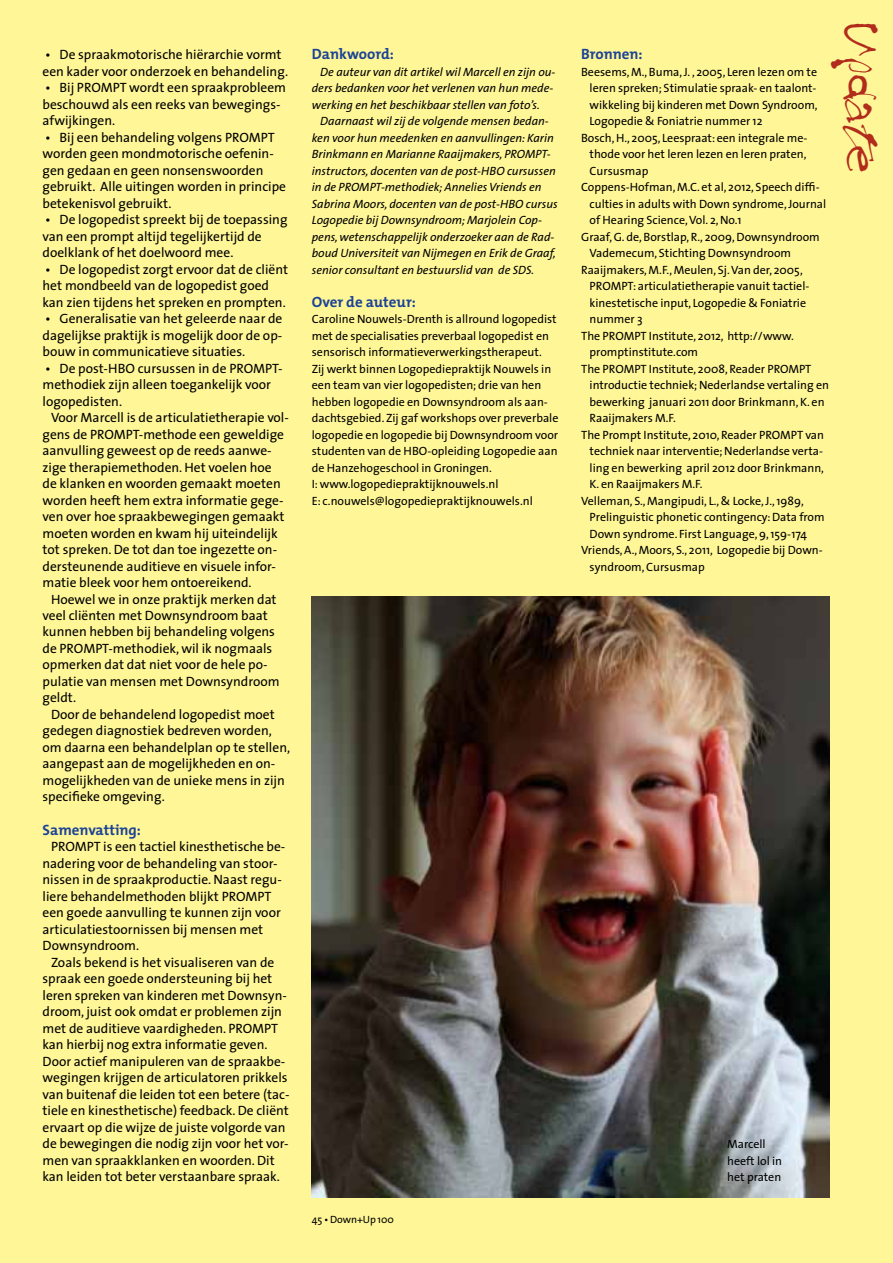
<style>
.page{position:relative;width:893px;height:1263px;background:#fff797}
.page>*{position:absolute;margin:0;border:0;box-sizing:border-box;transform-origin:0 0}
.t1{font:48px "Treefrog";color:#b22c1c}
.t2{font:700 15px "The Mix";color:#1d4395}
.t3{font:13.5px/16.5px "The Sans";color:#000}
.t4{font:12px/16.5px "The Sans";color:#000}
.t5{font:italic 12px/16.5px "The Sans";color:#000}
.t6{font:10.5px "The Sans";letter-spacing:-.01em;color:#000}
</style>
<div class="page">
<img style="left:311px;top:597px;width:518px;height:601px">
<p class="t3" style="left:43px;top:46px;width:247px">• De spraakmotorische hiërarchie vormt een kader voor onderzoek en behandeling.</p>
<p class="t3" style="left:43px;top:79px;width:245px">• Bij PROMPT wordt een spraakprobleem beschouwd als een reeks van bewegings&shy;afwijkingen.</p>
<p class="t3" style="left:43px;top:128px;width:245px">• Bij een behandeling volgens PROMPT worden geen mondmotorische oefenin&shy;gen gedaan en geen nonsenswoorden gebruikt. Alle uitingen worden in principe betekenisvol gebruikt.</p>
<p class="t3" style="left:43px;top:211px;width:246px">• De logopedist spreekt bij de toepassing van een prompt altijd tegelijkertijd de doelklank of het doelwoord mee.</p>
<p class="t3" style="left:43px;top:260px;width:247px">• De logopedist zorgt ervoor dat de cliënt het mondbeeld van de logopedist goed kan zien tijdens het spreken en prompten.</p>
<p class="t3" style="left:43px;top:310px;width:241px;text-align:justify">• Generalisatie van het geleerde naar de dagelijkse praktijk is mogelijk door de op&shy;bouw in communicatieve situaties.</p>
<p class="t3" style="left:43px;top:359px;width:242px">• De post-HBO cursussen in de PROMPT&shy;methodiek zijn alleen toegankelijk voor logopedisten.</p>
<p class="t3" style="left:43px;top:409px;width:248px;text-indent:8px">Voor Marcell is de articulatietherapie vol&shy;gens de PROMPT-methode een geweldige aanvulling geweest op de reeds aanwe&shy;zige therapiemethoden. Het voelen hoe de klanken en woorden gemaakt moeten worden heeft hem extra informatie gege&shy;ven over hoe spraakbewegingen gemaakt moeten worden en kwam hij uiteindelijk tot spreken. De tot dan toe ingezette on&shy;dersteunende auditieve en visuele infor&shy;matie bleek voor hem ontoereikend.</p>
<p class="t3" style="left:43px;top:590px;width:239px;text-indent:8px">Hoewel we in onze praktijk merken dat veel cliënten met Downsyndroom baat kunnen hebben bij behandeling volgens de PROMPT-methodiek, wil ik nogmaals opmerken dat dat niet voor de hele po&shy;pulatie van mensen met Downsyndroom geldt.</p>
<p class="t3" style="left:43px;top:706px;width:249px;text-indent:8px">Door de behandelend logopedist moet gedegen diagnostiek bedreven worden, om daarna een behandelplan op te stellen, aangepast aan de mogelijkheden en on&shy;mogelijkheden van de unieke mens in zijn specifieke omgeving.</p>
<p class="t2" style="left:43px;top:817px;width:100px">Samenvatting:</p>
<p class="t3" style="left:43px;top:838px;width:244px;text-indent:8px">PROMPT is een tactiel kinesthetische be&shy;nadering voor de behandeling van stoor&shy;nissen in de spraakproductie. Naast regu&shy;liere behandelmethoden blijkt PROMPT een goede aanvulling te kunnen zijn voor articulatiestoornissen bij mensen met Downsyndroom.</p>
<p class="t3" style="left:43px;top:953px;width:249px;text-indent:8px">Zoals bekend is het visualiseren van de spraak een goede ondersteuning bij het leren spreken van kinderen met Downsyn&shy;droom, juist ook omdat er problemen zijn met de auditieve vaardigheden. PROMPT kan hierbij nog extra informatie geven.<br>Door actief manipuleren van de spraakbe&shy;wegingen krijgen de articulatoren prikkels van buitenaf die leiden tot een betere (tac&shy;tiele en kinesthetische) feedback. De cliënt ervaart op die wijze de juiste volgorde van de bewegingen die nodig zijn voor het vor&shy;men van spraakklanken en woorden. Dit kan leiden tot beter verstaanbare spraak.</p>
<p class="t2" style="left:312px;top:41px;width:84px">Dankwoord:</p>
<p class="t5" style="left:312px;top:63px;width:245px;text-indent:8px">De auteur van dit artikel wil Marcell en zijn ou&shy;ders bedanken voor het verlenen van hun mede&shy;werking en het beschikbaar stellen van foto’s.</p>
<p class="t5" style="left:312px;top:112px;width:247px;text-indent:8px">Daarnaast wil zij de volgende mensen bedan&shy;ken voor hun meedenken en aanvullingen: Karin Brinkmann en Marianne Raaijmakers, PROMPT&shy;instructors, docenten van de post-HBO cursussen in de PROMPT-methodiek; Annelies Vriends en Sabrina Moors, docenten van de post-HBO cursus Logopedie bij Downsyndroom; Marjolein Cop&shy;pens, wetenschappelijk onderzoeker aan de Rad&shy;boud Universiteit van Nijmegen en Erik de Graaf, senior consultant en bestuurslid van de SDS.</p>
<p class="t2" style="left:312px;top:289px;width:106px">Over de auteur:</p>
<p class="t4" style="left:312px;top:310px;width:248px">Caroline Nouwels-Drenth is allround logopedist met de specialisaties preverbaal logopedist en sensorisch informatieverwerkingstherapeut.<br>Zij werkt binnen Logopediepraktijk Nouwels in een team van vier logopedisten; drie van hen hebben logopedie en Downsyndroom als aan&shy;dachtsgebied. Zij gaf workshops over preverbale logopedie en logopedie bij Downsyndroom voor studenten van de HBO-opleiding Logopedie aan de Hanzehogeschool in Groningen.<br>I: www.logopediepraktijknouwels.nl<br>E: c.nouwels@logopediepraktijknouwels.nl</p>
<p class="t6" style="left:312px;top:1211px;width:83px">45 • Down+Up 100</p>
<h1 class="t1" style="left:885px;top:21px;width:153px;rotate:90deg">Update</h1>
<p class="t2" style="left:581px;top:41px;width:63px">Bronnen:</p>
<p class="t4" style="left:581px;top:63px;width:237px">Beesems, M., Buma, J. , 2005, Leren lezen om te</p>
<p class="t4" style="left:590px;top:79px;width:228px">leren spreken; Stimulatie spraak- en taalont-</p>
<p class="t4" style="left:590px;top:96px;width:230px">wikkeling bij kinderen met Down Syndroom,</p>
<p class="t4" style="left:590px;top:112px;width:174px">Logopedie &amp; Foniatrie nummer 12</p>
<p class="t4" style="left:581px;top:129px;width:228px">Bosch, H., 2005, Leespraat: een integrale me-</p>
<p class="t4" style="left:590px;top:145px;width:218px">thode voor het leren lezen en leren praten,</p>
<p class="t4" style="left:590px;top:162px;width:60px">Cursusmap</p>
<p class="t4" style="left:581px;top:178px;width:240px">Coppens-Hofman, M.C. et al, 2012, Speech diffi-</p>
<p class="t4" style="left:590px;top:195px;width:238px">culties in adults with Down syndrome, Journal</p>
<p class="t4" style="left:590px;top:211px;width:154px">of Hearing Science, Vol. 2, No.1</p>
<p class="t4" style="left:581px;top:228px;width:240px">Graaf, G. de, Borstlap, R., 2009, Downsyndroom</p>
<p class="t4" style="left:590px;top:244px;width:203px">Vademecum, Stichting Downsyndroom</p>
<p class="t4" style="left:581px;top:261px;width:223px">Raaijmakers, M.F., Meulen, Sj. Van der, 2005,</p>
<p class="t4" style="left:590px;top:277px;width:221px">PROMPT: articulatietherapie vanuit tactiel-</p>
<p class="t4" style="left:590px;top:294px;width:218px">kinestetische input, Logopedie &amp; Foniatrie</p>
<p class="t4" style="left:590px;top:310px;width:55px">nummer 3</p>
<p class="t4" style="left:581px;top:327px;width:214px">The PROMPT Institute, 2012, http://www.</p>
<p class="t4" style="left:590px;top:343px;width:110px">promptinstitute.com</p>
<p class="t4" style="left:581px;top:360px;width:232px">The PROMPT Institute, 2008, Reader PROMPT</p>
<p class="t4" style="left:590px;top:376px;width:241px">introductie techniek; Nederlandse vertaling en</p>
<p class="t4" style="left:590px;top:393px;width:236px">bewerking januari 2011 door Brinkmann, K. en</p>
<p class="t4" style="left:590px;top:409px;width:88px">Raaijmakers M.F.</p>
<p class="t4" style="left:581px;top:426px;width:244px">The Prompt Institute, 2010, Reader PROMPT van</p>
<p class="t4" style="left:590px;top:442px;width:235px">techniek naar interventie; Nederlandse verta-</p>
<p class="t4" style="left:590px;top:459px;width:236px">ling en bewerking april 2012 door Brinkmann,</p>
<p class="t4" style="left:590px;top:475px;width:114px">K. en Raaijmakers M.F.</p>
<p class="t4" style="left:581px;top:492px;width:224px">Velleman, S., Mangipudi, L., &amp; Locke, J., 1989,</p>
<p class="t4" style="left:590px;top:508px;width:237px">Prelinguistic phonetic contingency: Data from</p>
<p class="t4" style="left:590px;top:525px;width:219px">Down syndrome. First Language, 9, 159-174</p>
<p class="t4" style="left:581px;top:541px;width:243px">Vriends, A., Moors, S., 2011, Logopedie bij Down-</p>
<p class="t4" style="left:590px;top:558px;width:117px">syndroom, Cursusmap</p>
<p class="t4" style="left:727px;top:1135px;width:56px">Marcell heeft lol in het praten</p>
</div>
